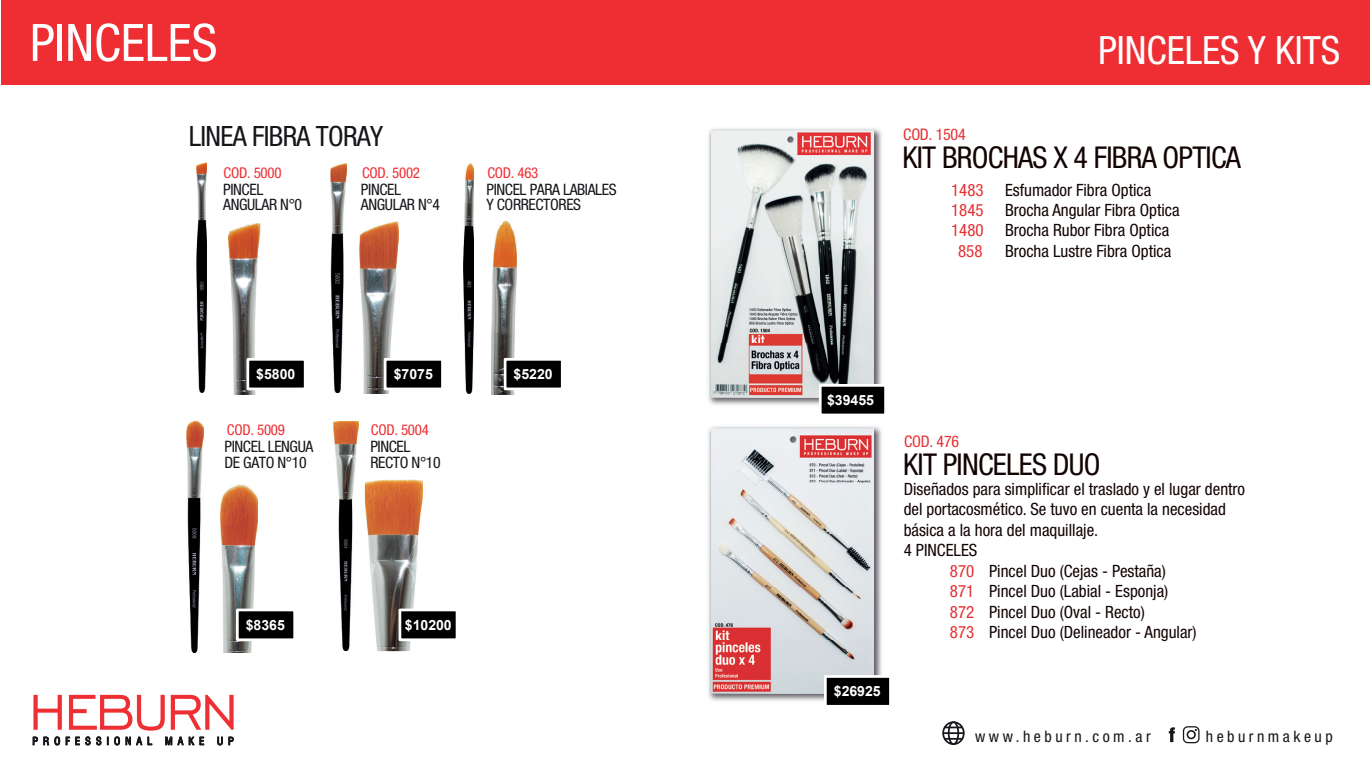
<style>
.page{position:relative;width:1370px;height:769px;background:#fff}
.page>*{position:absolute;margin:0;border:0;box-sizing:border-box;transform-origin:0 0}
.t1{font:condensed 51.62px "Helvetica Neue";color:#fff}
.t2{font:condensed 39.02px "Helvetica Neue";color:#fff}
.t3{font:condensed 30.1px "Helvetica Neue";letter-spacing:-.025em;color:#130404}
.t4{font:condensed 28px "Helvetica Neue";letter-spacing:-.025em;color:#17151a}
.t5{font:condensed 16.97px "Helvetica Neue";color:#130404}
.t6{font:condensed 16.97px "Helvetica Neue";color:#e53033}
.t7{font:condensed 15.92px "Helvetica Neue";letter-spacing:.22em;color:#17151a}
.t8{font:condensed 15.92px "Helvetica Neue";letter-spacing:-.015em;color:#e53033}
.t9{font:condensed 15.75px/15.8px "Helvetica Neue";letter-spacing:-.025em;color:#17151a}
.t10{font:condensed 14.88px "Helvetica Neue";letter-spacing:-.015em;color:#ee2e33}
.t11{font:700 14px "Arial";color:#fff}
.s1{color:#e53033}
</style>
<div class="page">
<svg style="left:33px;top:695px;width:201px;height:50px"></svg>
<div style="left:1px;top:0;width:1368px;height:85px;background:#ee2e33"></div>
<img style="left:196px;top:163px;width:11px;height:230px">
<img style="left:228px;top:223px;width:32px;height:171px">
<img style="left:333px;top:421px;width:25px;height:230px">
<img style="left:330px;top:163px;width:16px;height:229px">
<img style="left:365px;top:479px;width:58px;height:172px">
<img style="left:187px;top:421px;width:16px;height:231px">
<img style="left:221px;top:485px;width:37px;height:167px">
<img style="left:359px;top:222px;width:39px;height:171px">
<img style="left:463px;top:164px;width:11px;height:229px">
<img style="left:491px;top:221px;width:25px;height:174px">
<img style="left:708px;top:128px;width:174px;height:277px">
<img style="left:711px;top:131px;width:162px;height:266px">
<img style="left:708px;top:426px;width:174px;height:275px">
<img style="left:711px;top:429px;width:162px;height:265px">
<svg style="left:1168px;top:727px;width:6px;height:15px"></svg>
<svg style="left:1182px;top:726px;width:17px;height:17px"></svg>
<div style="left:942px;top:721px;width:22px;height:24px;border:2px solid #17151a;border-radius:50%"></div>
<div style="left:947px;top:721px;width:12px;height:24px;border:2px solid #17151a;border-radius:50%"></div>
<hr style="left:942px;top:732px;width:21px;height:2px;background:#17151a">
<svg style="left:943px;top:726px;width:19px;height:2px"></svg>
<svg style="left:943px;top:738px;width:19px;height:2px"></svg>
<div style="left:246px;top:358px;width:60px;height:32px;background:#000001;border:3px solid #fff"></div>
<div style="left:384px;top:358px;width:60px;height:32px;background:#000001;border:3px solid #fff"></div>
<div style="left:503px;top:358px;width:60px;height:32px;background:#000001;border:3px solid #fff"></div>
<div style="left:398px;top:609px;width:60px;height:32px;background:#000001;border:3px solid #fff"></div>
<div style="left:236px;top:609px;width:60px;height:32px;background:#000001;border:3px solid #fff"></div>
<div style="left:818px;top:384px;width:68px;height:32px;background:#000001;border:3px solid #fff"></div>
<div style="left:823px;top:675px;width:68px;height:33px;background:#000001;border:3px solid #fff"></div>
<h1 class="t1" style="left:30px;top:13px;width:189px">PINCELES</h1>
<h2 class="t2" style="left:1097px;top:27px;width:244px">PINCELES Y KITS</h2>
<h3 class="t4" style="left:189px;top:120px;width:196px">LINEA FIBRA TORAY</h3>
<p class="t9" style="left:223px;top:181px;width:80px">PINCEL<br>ANGULAR N°0</p>
<p class="t10" style="left:223px;top:164px;width:59px">COD. 5000</p>
<p class="t10" style="left:362px;top:164px;width:59px">COD. 5002</p>
<p class="t10" style="left:487px;top:164px;width:53px">COD. 463</p>
<p class="t9" style="left:361px;top:181px;width:80px">PINCEL<br>ANGULAR N°4</p>
<p class="t9" style="left:486px;top:181px;width:132px">PINCEL PARA LABIALES<br>Y CORRECTORES</p>
<p class="t11" style="left:256px;top:364px;width:41px">$5800</p>
<p class="t11" style="left:393px;top:364px;width:41px">$7075</p>
<p class="t11" style="left:513px;top:364px;width:41px">$5220</p>
<p class="t10" style="left:227px;top:421px;width:59px">COD. 5009</p>
<p class="t10" style="left:371px;top:421px;width:59px">COD. 5004</p>
<p class="t9" style="left:224px;top:438px;width:90px">PINCEL LENGUA<br>DE GATO N°10</p>
<p class="t9" style="left:370px;top:438px;width:72px">PINCEL<br>RECTO N°10</p>
<p class="t11" style="left:246px;top:615px;width:41px">$8365</p>
<p class="t11" style="left:405px;top:615px;width:48px">$10200</p>
<p class="t8" style="left:903px;top:126px;width:64px">COD. 1504</p>
<h3 class="t3" style="left:902px;top:140px;width:340px">KIT BROCHAS X 4 FIBRA OPTICA</h3>
<p class="t6" style="left:950px;top:180px;width:34px">1483</p>
<p class="t5" style="left:1004px;top:180px;width:148px">Esfumador Fibra Optica</p>
<p class="t6" style="left:950px;top:200px;width:34px">1845</p>
<p class="t5" style="left:1004px;top:200px;width:176px">Brocha Angular Fibra Optica</p>
<p class="t6" style="left:950px;top:220px;width:34px">1480</p>
<p class="t5" style="left:1004px;top:220px;width:166px">Brocha Rubor Fibra Optica</p>
<p class="t6" style="left:957px;top:241px;width:26px">858</p>
<p class="t5" style="left:1004px;top:241px;width:168px">Brocha Lustre Fibra Optica</p>
<p class="t11" style="left:827px;top:390px;width:48px">$39455</p>
<p class="t11" style="left:833px;top:682px;width:48px">$26925</p>
<p class="t8" style="left:904px;top:433px;width:56px">COD. 476</p>
<p class="t5" style="left:903px;top:479px;width:343px">Diseñados para simplificar el traslado y el lugar dentro</p>
<p class="t5" style="left:903px;top:499px;width:324px">del portacosmético. Se tuvo en cuenta la necesidad</p>
<p class="t5" style="left:903px;top:520px;width:196px">básica a la hora del maquillaje.</p>
<p class="t5" style="left:903px;top:540px;width:75px">4 PINCELES</p>
<p class="t5" style="left:949px;top:561px;width:217px"><span class="s1">870</span> Pincel Duo (Cejas - Pestaña)</p>
<p class="t5" style="left:949px;top:581px;width:220px"><span class="s1">871</span> Pincel Duo (Labial - Esponja)</p>
<p class="t5" style="left:949px;top:602px;width:196px"><span class="s1">872</span> Pincel Duo (Oval - Recto)</p>
<p class="t5" style="left:949px;top:622px;width:248px"><span class="s1">873</span> Pincel Duo (Delineador - Angular)</p>
<h3 class="t3" style="left:903px;top:447px;width:199px">KIT PINCELES DUO</h3>
<p class="t7" style="left:975px;top:727px;width:177px">www.heburn.com.ar</p>
<p class="t7" style="left:1205px;top:727px;width:128px">heburnmakeup</p>
</div>
